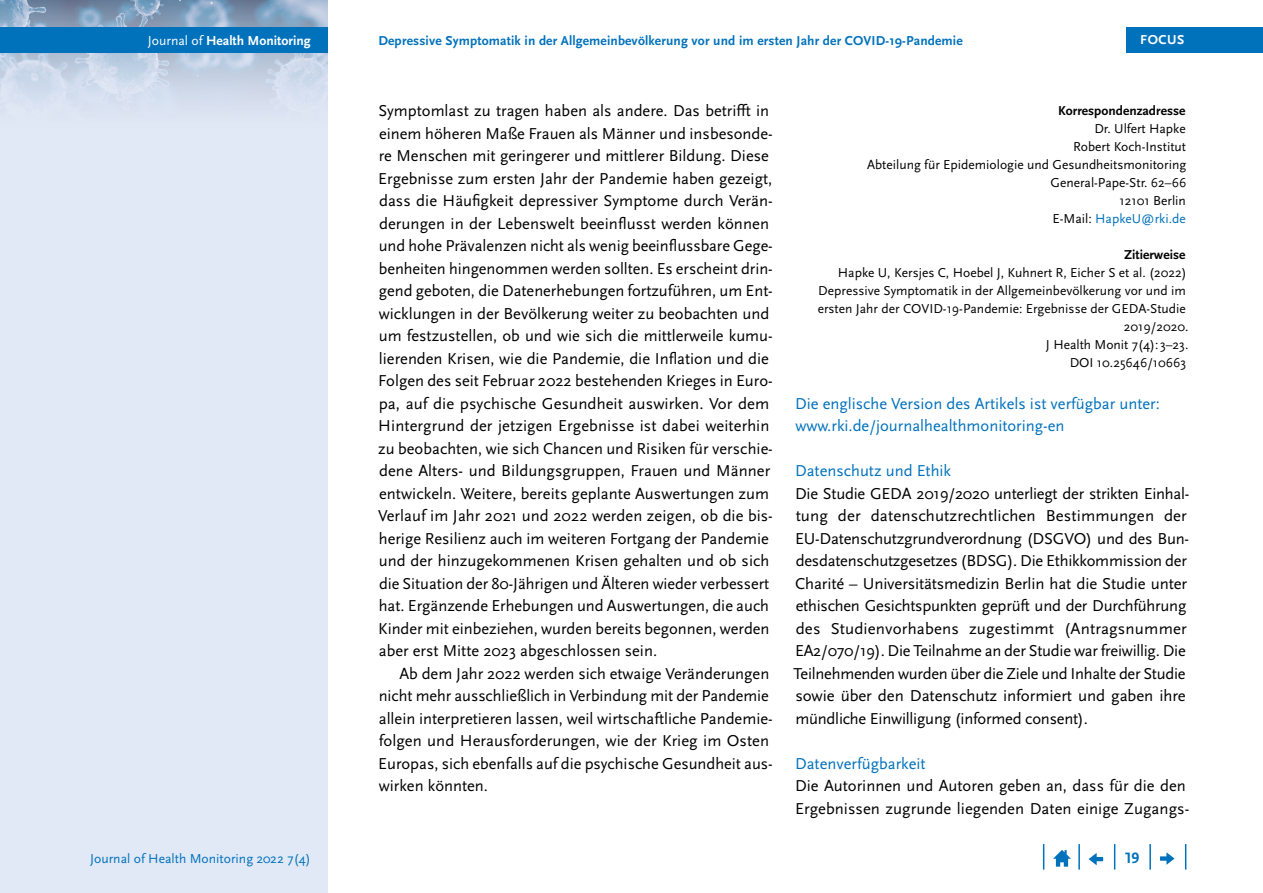
<style>
.page{position:relative;width:1263px;height:893px;background:#fff}
.page>*{position:absolute;margin:0;border:0;box-sizing:border-box;transform-origin:0 0}
.Copy{font:16.5px/22.5px "Scala Sans Pro";color:#000}
.Copy_Einzug{font:16.5px/22.5px "Scala Sans Pro";color:#000}
.Copy-2{font:16.5px/22.5px "Scala Sans Pro";color:#0072bc}
.t1{font:700 15.75px "Scala Sans Pro";color:#0072bc}
.t2{font:13.65px "Scala Sans Pro";color:#0072bc}
.t3{font:700 13.65px "Scala Sans Pro";color:#fff}
.Impressum_klein{font:13.5px/18px "Scala Sans Pro";color:#000;text-align:right}
.t4{font:700 13.5px "Scala Sans Pro";letter-spacing:.01em;color:#0072bc}
.t5{font:700 13.5px "Scala Sans Pro";color:#000}
.Impressum_klein-2{font:13.5px "Scala Sans Pro";color:#0072bc}
.t6{font:700 13.5px "Scala Sans Pro";letter-spacing:.04em;color:#fff}
.s1{font-weight:400}
.s2{color:#000}
</style>
<div class="page">
<div style="left:0;top:0;width:327px;height:893px;background:#e1e8f6"></div>
<svg style="left:1185px;top:844px;width:1px;height:26px"></svg>
<hr style="left:1149px;top:844px;width:2px;height:26px;background:#0072bc">
<svg style="left:1114px;top:844px;width:1px;height:26px"></svg>
<hr style="left:1078px;top:844px;width:2px;height:26px;background:#0072bc">
<svg style="left:1043px;top:844px;width:1px;height:26px"></svg>
<svg style="left:1053px;top:850px;width:18px;height:17px"></svg>
<svg style="left:1089px;top:853px;width:14px;height:12px"></svg>
<svg style="left:1160px;top:852px;width:14px;height:13px"></svg>
<div style="left:1126px;top:28px;width:137px;height:25px;background:#0072bc"></div>
<img style="left:0;top:0;width:327px;height:103px">
<div style="left:0;top:28px;width:327px;height:25px;background:#0072bc"></div>
<p class="t3" style="left:148px;top:33px;width:164px"><span class="s1">Journal of</span> Health Monitoring</p>
<p class="t6" style="left:1140px;top:32px;width:46px">FOCUS</p>
<p class="t4" style="left:378px;top:33px;width:586px">Depressive Symptomatik in der Allgemeinbevölkerung vor und im ersten Jahr der COVID-19-Pandemie</p>
<p class="Copy" style="left:378px;top:99px;width:396px">Symptomlast zu tragen haben als andere. Das betrifft in einem höheren Maße Frauen als Männer und insbesonde&shy;re Menschen mit geringerer und mittlerer Bildung. Diese Ergebnisse zum ersten Jahr der Pandemie haben gezeigt, dass die Häufigkeit depressiver Symptome durch Verän&shy;derungen in der Lebenswelt beeinflusst werden können und hohe Prävalenzen nicht als wenig beeinflussbare Gege&shy;benheiten hingenommen werden sollten. Es erscheint drin&shy;gend geboten, die Datenerhebungen fortzuführen, um Ent&shy;wicklungen in der Bevölkerung weiter zu beobachten und um festzustellen, ob und wie sich die mittlerweile kumu&shy;lierenden Krisen, wie die Pandemie, die Inflation und die Folgen des seit Februar 2022 bestehenden Krieges in Euro&shy;pa, auf die psychische Gesundheit auswirken. Vor dem Hintergrund der jetzigen Ergebnisse ist dabei weiterhin zu beobachten, wie sich Chancen und Risiken für verschie&shy;dene Alters- und Bildungsgruppen, Frauen und Männer entwickeln. Weitere, bereits geplante Auswertungen zum Verlauf im Jahr 2021 und 2022 werden zeigen, ob die bis&shy;herige Resilienz auch im weiteren Fortgang der Pandemie und der hinzugekommenen Krisen gehalten und ob sich die Situation der 80-Jährigen und Älteren wieder verbessert hat. Ergänzende Erhebungen und Auswertungen, die auch Kinder mit einbeziehen, wurden bereits begonnen, werden aber erst Mitte 2023 abgeschlossen sein.</p>
<p class="Copy_Einzug" style="left:378px;top:662px;width:396px;text-indent:21px">Ab dem Jahr 2022 werden sich etwaige Veränderungen nicht mehr ausschließlich in Verbindung mit der Pandemie allein interpretieren lassen, weil wirtschaftliche Pandemie&shy;folgen und Herausforderungen, wie der Krieg im Osten Europas, sich ebenfalls auf die psychische Gesundheit aus&shy;wirken könnten.</p>
<h3 class="t5" style="left:1058px;top:102px;width:129px">Korrespondenzadresse</h3>
<p class="Impressum_klein" style="left:1094px;top:119px;width:93px">Dr. Ulfert Hapke</p>
<p class="Impressum_klein" style="left:1073px;top:137px;width:114px">Robert Koch-Institut</p>
<p class="Impressum_klein" style="left:867px;top:155px;width:321px">Abteilung für Epidemiologie und Gesundheitsmonitoring</p>
<p class="Impressum_klein" style="left:1050px;top:173px;width:137px">General-Pape-Str. 62–66</p>
<p class="Impressum_klein" style="left:1120px;top:191px;width:68px">12101 Berlin</p>
<p class="Impressum_klein-2" style="left:1052px;top:210px;width:135px"><span class="s2">E-Mail:</span> HapkeU@rki.de</p>
<h3 class="t5" style="left:1124px;top:246px;width:63px">Zitierweise</h3>
<p class="Impressum_klein" style="left:818px;top:263px;width:372px">Hapke U, Kersjes C, Hoebel J, Kuhnert R, Eicher S et al. (2022)<br>Depressive Symptomatik in der Allgemeinbevölkerung vor und im ersten Jahr der COVID-19-Pandemie: Ergebnisse der GEDA-Studie 2019/2020.<br>J Health Monit 7(4): 3–23.<br>DOI 10.25646/10663</p>
<p class="Copy-2" style="left:795px;top:392px;width:366px">Die englische Version des Artikels ist verfügbar unter: www.rki.de/journalhealthmonitoring-en</p>
<h2 class="Copy-2" style="left:795px;top:459px;width:158px">Datenschutz und Ethik</h2>
<p class="Copy" style="left:794px;top:482px;width:396px">Die Studie GEDA 2019/2020 unterliegt der strikten Einhal&shy;tung der datenschutzrechtlichen Bestimmungen der EU-Datenschutzgrundverordnung (DSGVO) und des Bun&shy;desdatenschutzgesetzes (BDSG). Die Ethikkommission der Charité – Universitätsmedizin Berlin hat die Studie unter ethischen Gesichtspunkten geprüft und der Durchführung des Studienvorhabens zugestimmt (Antragsnummer EA2/070/19). Die Teilnahme an der Studie war freiwillig. Die Teilnehmenden wurden über die Ziele und Inhalte der Studie sowie über den Datenschutz informiert und gaben ihre mündliche Einwilligung (informed consent).</p>
<h2 class="Copy-2" style="left:795px;top:752px;width:132px">Datenverfügbarkeit</h2>
<p class="Copy" style="left:795px;top:774px;width:396px">Die Autorinnen und Autoren geben an, dass für die den<br>Ergebnissen zugrunde liegenden Daten einige Zugangs-</p>
<p class="t2" style="left:90px;top:850px;width:222px">Journal of Health Monitoring 2022 7(4)</p>
<p class="t1" style="left:1125px;top:849px;width:16px">19</p>
</div>
